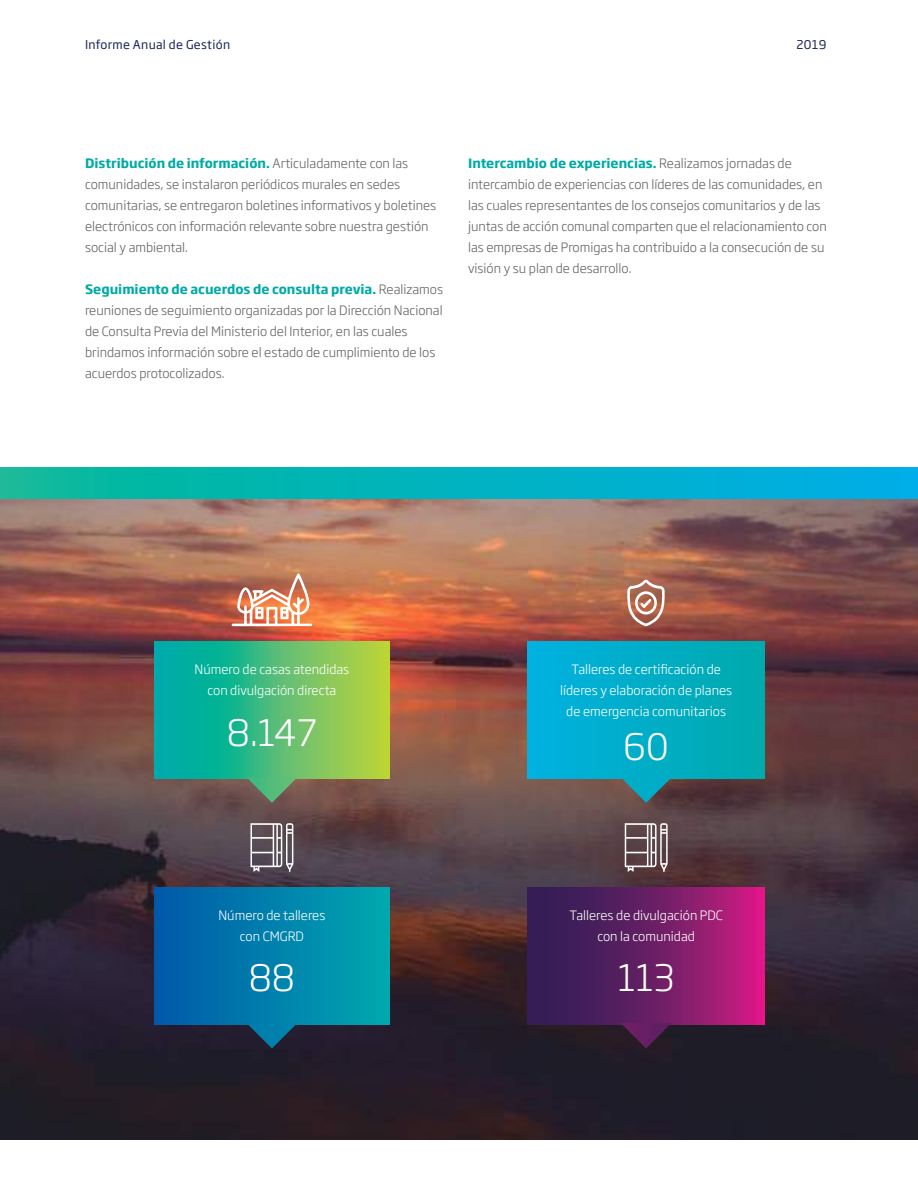
<style>
.page{position:relative;width:918px;height:1188px;background:#fff}
.page>*{position:absolute;margin:0;border:0;box-sizing:border-box;transform-origin:0 0}
.t1{font:300 36px "Soho Gothic Pro";color:#fff}
.t2{font:300 12.75px/21px "Soho Gothic Pro";color:#656365}
.t3{font:300 12.75px/21px "Soho Gothic Pro";color:#fff;text-align:center}
.t4{font:12px "Soho Gothic Pro";letter-spacing:.025em;color:#192758}
.s1{font-weight:700;color:#00aaa7}
</style>
<div class="page">
<img style="left:0;top:498px;width:918px;height:642px">
<svg style="left:0;top:467px;width:918px;height:31px;background:#02b3c0"></svg>
<svg style="left:154px;top:642px;width:236px;height:137px;background:#4dbd77"></svg>
<div style="left:528px;top:642px;width:237px;height:137px;background:linear-gradient(to right,#00b1e1,#00aaad)"></div>
<div style="left:154px;top:887px;width:236px;height:137px;background:linear-gradient(to right,#0158a9,#00a8af)"></div>
<svg style="left:528px;top:887px;width:236px;height:137px;background:#701d67"></svg>
<svg style="left:246px;top:777px;width:52px;height:26px"></svg>
<svg style="left:621px;top:777px;width:51px;height:26px"></svg>
<svg style="left:246px;top:1023px;width:52px;height:25px"></svg>
<svg style="left:620px;top:1023px;width:52px;height:25px"></svg>
<svg style="left:627px;top:579px;width:38px;height:47px"></svg>
<svg style="left:232px;top:573px;width:80px;height:53px"></svg>
<svg style="left:251px;top:823px;width:42px;height:49px"></svg>
<svg style="left:625px;top:823px;width:43px;height:49px;background:#877578"></svg>
<p class="t4" style="left:85px;top:35px;width:147px">Informe Anual de Gestión</p>
<p class="t4" style="left:797px;top:35px;width:31px">2019</p>
<p class="t2" style="left:85px;top:152px;width:353px"><span class="s1">Distribución de información.</span> Articuladamente con las comunidades, se instalaron periódicos murales en sedes comunitarias, se entregaron boletines informativos y boletines electrónicos con información relevante sobre nuestra gestión social y ambiental.</p>
<p class="t2" style="left:85px;top:278px;width:360px"><span class="s1">Seguimiento de acuerdos de consulta previa.</span> Realizamos reuniones de seguimiento organizadas por la Dirección Nacional de Consulta Previa del Ministerio del Interior, en las cuales brindamos información sobre el estado de cumplimiento de los acuerdos protocolizados.</p>
<p class="t2" style="left:468px;top:152px;width:360px"><span class="s1">Intercambio de experiencias.</span> Realizamos jornadas de intercambio de experiencias con líderes de las comunidades, en las cuales representantes de los consejos comunitarios y de las juntas de acción comunal comparten que el relacionamiento con las empresas de Promigas ha contribuido a la consecución de su visión y su plan de desarrollo.</p>
<p class="t3" style="left:195px;top:658px;width:156px">Número de casas atendidas con divulgación directa</p>
<h1 class="t1" style="left:227px;top:705px;width:92px">8.147</h1>
<p class="t3" style="left:218px;top:904px;width:108px">Número de talleres con CMGRD</p>
<h1 class="t1" style="left:249px;top:949px;width:48px">88</h1>
<p class="t3" style="left:560px;top:658px;width:174px">Talleres de certificación de líderes y elaboración de planes de emergencia comunitarios</p>
<h1 class="t1" style="left:624px;top:719px;width:47px">60</h1>
<p class="t3" style="left:569px;top:904px;width:155px">Talleres de divulgación PDC con la comunidad</p>
<h1 class="t1" style="left:618px;top:949px;width:58px">113</h1>
</div>
